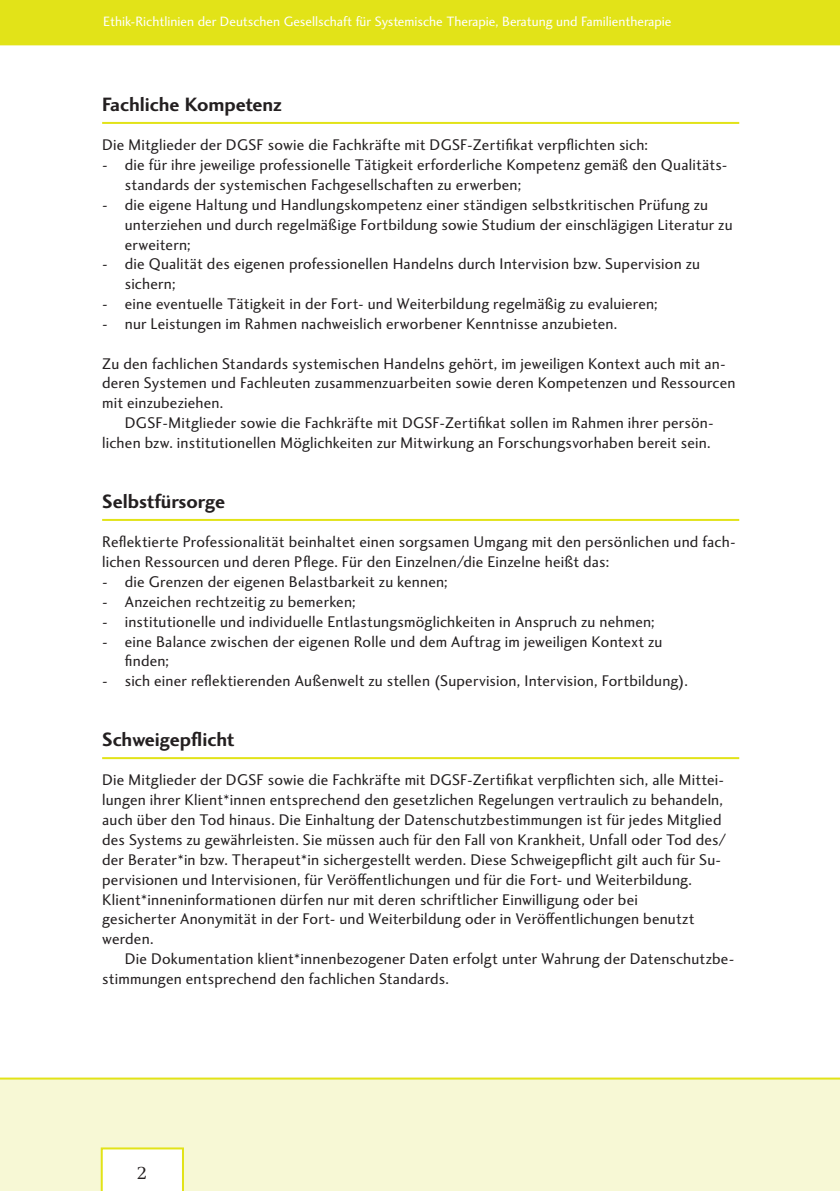
<style>
.page{position:relative;width:840px;height:1191px;background:#fff}
.page>*{position:absolute;margin:0;border:0;box-sizing:border-box;transform-origin:0 0}
.t1{font:700 20px "Charlotte Sans Std";color:#231f20}
.t2{font:18px "Charlotte Std";color:#231f20}
.t3{font:16px/19.8px "Charlotte Sans Std";letter-spacing:.01em;color:#231f20}
.t4{font:14px "Charlotte Sans Std";color:#fff}
</style>
<div class="page">
<div style="left:0;top:1077px;width:839px;height:114px;background:#f7f8d5"></div>
<svg style="left:101px;top:1147px;width:83px;height:44px"></svg>
<div style="left:0;top:0;width:839px;height:45px;background:#e2e318"></div>
<hr style="left:102px;top:122px;width:636px;height:2px;background:#e2e318">
<hr style="left:102px;top:519px;width:636px;height:2px;background:#e2e318">
<hr style="left:102px;top:757px;width:636px;height:2px;background:#e2e318">
<p class="t4" style="left:103px;top:13px;width:569px">Ethik-Richtlinien der Deutschen Gesellschaft für Systemische Therapie, Beratung und Familientherapie</p>
<p class="t1" style="left:102px;top:92px;width:181px">Fachliche Kompetenz</p>
<p class="t3" style="left:102px;top:135px;width:547px">Die Mitglieder der DGSF sowie die Fachkräfte mit DGSF-Zertifikat verpflichten sich:</p>
<p class="t3" style="left:125px;top:155px;width:604px;text-indent:-23px">- die für ihre jeweilige professionelle Tätigkeit erforderliche Kompetenz gemäß den Qualitäts&shy;standards der systemischen Fachgesellschaften zu erwerben;</p>
<p class="t3" style="left:125px;top:195px;width:609px;text-indent:-23px">- die eigene Haltung und Handlungskompetenz einer ständigen selbstkritischen Prüfung zu unterziehen und durch regelmäßige Fortbildung sowie Studium der einschlägigen Literatur zu erweitern;</p>
<p class="t3" style="left:125px;top:254px;width:576px;text-indent:-23px">- die Qualität des eigenen professionellen Handelns durch Intervision bzw. Supervision zu sichern;</p>
<p class="t3" style="left:102px;top:294px;width:556px">- eine eventuelle Tätigkeit in der Fort- und Weiterbildung regelmäßig zu evaluieren;</p>
<p class="t3" style="left:102px;top:314px;width:516px">- nur Leistungen im Rahmen nachweislich erworbener Kenntnisse anzubieten.</p>
<p class="t3" style="left:102px;top:354px;width:634px">Zu den fachlichen Standards systemischen Handelns gehört, im jeweiligen Kontext auch mit an&shy;deren Systemen und Fachleuten zusammenzuarbeiten sowie deren Kompetenzen und Ressourcen mit einzubeziehen.</p>
<p class="t3" style="left:102px;top:413px;width:613px;text-align:right">DGSF-Mitglieder sowie die Fachkräfte mit DGSF-Zertifikat sollen im Rahmen ihrer persön&shy;lichen bzw. institutionellen Möglichkeiten zur Mitwirkung an Forschungsvorhaben bereit sein.</p>
<p class="t1" style="left:102px;top:489px;width:124px">Selbstfürsorge</p>
<p class="t3" style="left:102px;top:532px;width:634px">Reflektierte Professionalität beinhaltet einen sorgsamen Umgang mit den persönlichen und fach&shy;lichen Ressourcen und deren Pflege. Für den Einzelnen/die Einzelne heißt das:</p>
<p class="t3" style="left:102px;top:572px;width:347px">- die Grenzen der eigenen Belastbarkeit zu kennen;</p>
<p class="t3" style="left:102px;top:592px;width:255px">- Anzeichen rechtzeitig zu bemerken;</p>
<p class="t3" style="left:102px;top:612px;width:554px">- institutionelle und individuelle Entlastungsmöglichkeiten in Anspruch zu nehmen;</p>
<p class="t3" style="left:125px;top:631px;width:538px;text-indent:-23px">- eine Balance zwischen der eigenen Rolle und dem Auftrag im jeweiligen Kontext zu finden;</p>
<p class="t3" style="left:102px;top:671px;width:587px">- sich einer reflektierenden Außenwelt zu stellen (Supervision, Intervision, Fortbildung).</p>
<p class="t1" style="left:102px;top:727px;width:134px">Schweigepflicht</p>
<p class="t3" style="left:102px;top:770px;width:625px">Die Mitglieder der DGSF sowie die Fachkräfte mit DGSF-Zertifikat verpflichten sich, alle Mittei&shy;lungen ihrer Klient*innen entsprechend den gesetzlichen Regelungen vertraulich zu behandeln, auch über den Tod hinaus. Die Einhaltung der Datenschutzbestimmungen ist für jedes Mitglied des Systems zu gewährleisten. Sie müssen auch für den Fall von Krankheit, Unfall oder Tod des/ der Berater*in bzw. Therapeut*in sichergestellt werden. Diese Schweigepflicht gilt auch für Su&shy;pervisionen und Intervisionen, für Veröffentlichungen und für die Fort- und Weiterbildung.<br>Klient*inneninformationen dürfen nur mit deren schriftlicher Einwilligung oder bei<br>gesicherter Anonymität in der Fort- und Weiterbildung oder in Veröffentlichungen benutzt werden.</p>
<p class="t3" style="left:102px;top:949px;width:633px;text-indent:23px">Die Dokumentation klient*innenbezogener Daten erfolgt unter Wahrung der Datenschutzbe&shy;stimmungen entsprechend den fachlichen Standards.</p>
<p class="t2" style="left:137px;top:1163px;width:12px">2</p>
</div>
